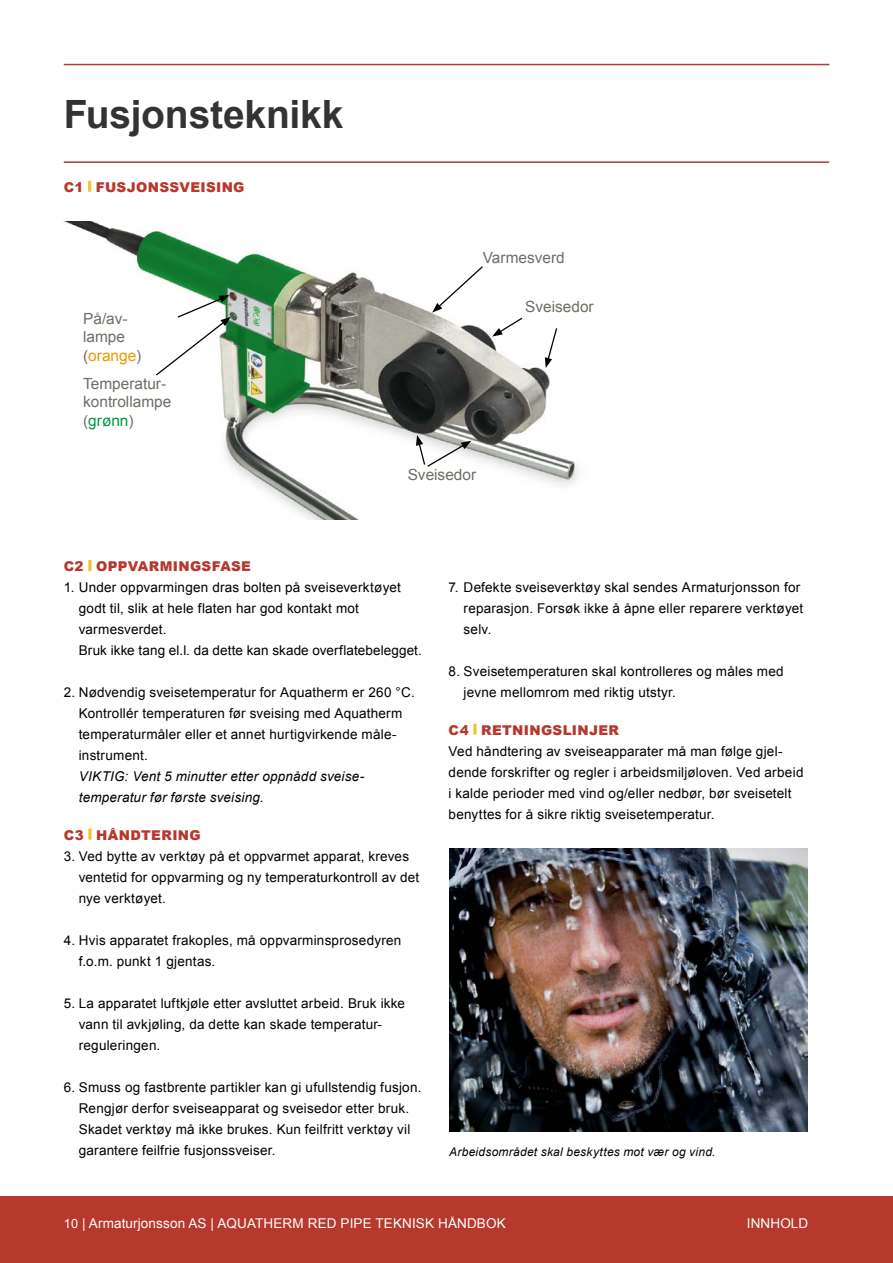
<style>
.page{position:relative;width:893px;height:1263px;background:#fff}
.page>*{position:absolute;margin:0;border:0;box-sizing:border-box;transform-origin:0 0}
.Heading{font:700 39px "Arial";letter-spacing:-.005em;color:#333}
.t1{font:15.45px/18.5px "Arial";color:#716c65}
.Brødtekst{font:13.5px/21px "Arial";letter-spacing:.015em;color:#000}
.Brødtekst-2{font:italic 13.5px/21px "Arial";letter-spacing:.015em;color:#000}
.mellomtittel_black{font:900 13.5px "Arial";letter-spacing:.025em;color:#b7382c}
.t2{font:13.5px "Arial";letter-spacing:.01em;color:#fff}
.Bildetekst{font:italic 12px "Arial";letter-spacing:.025em;color:#000}
.s1{color:#ec9600}
.s2{color:#009641}
.s3{font-size:12.75px}
</style>
<div class="page">
<div style="left:0;top:1196px;width:893px;height:67px;background:#b7382c"></div>
<hr style="left:64px;top:64px;width:765px;height:1px;background:#b7382c">
<hr style="left:64px;top:161px;width:765px;height:2px;background:#b7382c">
<img style="left:64px;top:221px;width:514px;height:298px">
<svg style="left:155px;top:295px;width:76px;height:82px"></svg>
<svg style="left:416px;top:435px;width:55px;height:33px"></svg>
<svg style="left:432px;top:265px;width:52px;height:48px"></svg>
<svg style="left:492px;top:316px;width:32px;height:21px"></svg>
<svg style="left:545px;top:327px;width:13px;height:41px"></svg>
<svg style="left:88px;top:181px;width:3px;height:11px"></svg>
<svg style="left:88px;top:560px;width:3px;height:11px"></svg>
<svg style="left:88px;top:828px;width:3px;height:11px"></svg>
<svg style="left:473px;top:724px;width:3px;height:11px"></svg>
<img style="left:449px;top:848px;width:358px;height:283px">
<p class="Heading" style="left:64px;top:89px;width:281px">Fusjonsteknikk</p>
<p class="mellomtittel_black" style="left:64px;top:177px;width:182px">C1 FUSJONSSVEISING</p>
<p class="t1" style="left:83px;top:309px;width:46px">På/av-</p>
<p class="t1" style="left:83px;top:328px;width:60px">lampe (<span class="s1">orange</span>)</p>
<p class="t1" style="left:83px;top:374px;width:85px">Temperatur-</p>
<p class="t1" style="left:83px;top:393px;width:90px">kontrollampe (<span class="s2">grønn</span>)</p>
<p class="t1" style="left:483px;top:249px;width:83px">Varmesverd</p>
<p class="t1" style="left:525px;top:297px;width:70px">Sveisedor</p>
<p class="t1" style="left:408px;top:465px;width:70px">Sveisedor</p>
<p class="mellomtittel_black" style="left:64px;top:556px;width:189px">C2 OPPVARMINGSFASE</p>
<p class="Brødtekst" style="left:79px;top:577px;width:324px;text-indent:-15px">1. Under oppvarmingen dras bolten på sveiseverktøyet godt til, slik at hele flaten har god kontakt mot</p>
<p class="Brødtekst" style="left:79px;top:619px;width:89px">varmesverdet.</p>
<p class="Brødtekst" style="left:79px;top:640px;width:345px">Bruk ikke tang el.l. da dette kan skade overflatebelegget.</p>
<p class="Brødtekst" style="left:64px;top:682px;width:352px">2. Nødvendig sveisetemperatur for Aquatherm er 260 °C.</p>
<p class="Brødtekst" style="left:79px;top:703px;width:325px">Kontrollér temperaturen før sveising med Aquatherm</p>
<p class="Brødtekst" style="left:79px;top:724px;width:319px">temperaturmåler eller et annet hurtigvirkende måle&shy;instrument.</p>
<p class="Brødtekst-2" style="left:79px;top:766px;width:287px">VIKTIG: Vent 5 minutter etter oppnådd sveise&shy;temperatur før første sveising.</p>
<p class="mellomtittel_black" style="left:64px;top:825px;width:138px">C3 HÅNDTERING</p>
<p class="Brødtekst" style="left:64px;top:845px;width:347px">3. Ved bytte av verktøy på et oppvarmet apparat, kreves</p>
<p class="Brødtekst" style="left:79px;top:866px;width:342px">ventetid for oppvarming og ny temperaturkontroll av det</p>
<p class="Brødtekst" style="left:79px;top:887px;width:89px">nye verktøyet.</p>
<p class="Brødtekst" style="left:79px;top:929px;width:324px;text-indent:-15px">4. Hvis apparatet frakoples, må oppvarminsprosedyren f.o.m. punkt 1 gjentas.</p>
<p class="Brødtekst" style="left:79px;top:992px;width:328px;text-indent:-15px">5. La apparatet luftkjøle etter avsluttet arbeid. Bruk ikke vann til avkjøling, da dette kan skade temperatur&shy;reguleringen.</p>
<p class="Brødtekst" style="left:64px;top:1076px;width:359px">6. Smuss og fastbrente partikler kan gi ufullstendig fusjon.</p>
<p class="Brødtekst" style="left:79px;top:1097px;width:332px">Rengjør derfor sveiseapparat og sveisedor etter bruk.</p>
<p class="Brødtekst" style="left:79px;top:1118px;width:333px">Skadet verktøy må ikke brukes. Kun feilfritt verktøy vil</p>
<p class="Brødtekst" style="left:79px;top:1139px;width:198px">garantere feilfrie fusjonssveiser.</p>
<p class="Brødtekst" style="left:449px;top:577px;width:353px">7. Defekte sveiseverktøy skal sendes Armaturjonsson for</p>
<p class="Brødtekst" style="left:464px;top:598px;width:341px">reparasjon. Forsøk ikke å åpne eller reparere verktøyet</p>
<p class="Brødtekst" style="left:464px;top:619px;width:29px">selv.</p>
<p class="Brødtekst" style="left:464px;top:661px;width:322px;text-indent:-15px">8. Sveisetemperaturen skal kontrolleres og måles med jevne mellomrom med riktig utstyr.</p>
<p class="mellomtittel_black" style="left:449px;top:720px;width:172px">C4 RETNINGSLINJER</p>
<p class="Brødtekst" style="left:449px;top:740px;width:356px">Ved håndtering av sveiseapparater må man følge gjel&shy;dende forskrifter og regler i arbeidsmiljøloven. Ved arbeid i kalde perioder med vind og/eller nedbør, bør sveisetelt benyttes for å sikre riktig sveisetemperatur.</p>
<p class="Bildetekst" style="left:449px;top:1144px;width:268px">Arbeidsområdet skal beskyttes mot vær og vind.</p>
<p class="t2" style="left:64px;top:1214px;width:443px"><span class="s3">10</span> | Armaturjonsson AS | AQUATHERM RED PIPE TEKNISK HÅNDBOK</p>
<p class="t2" style="left:747px;top:1214px;width:63px">INNHOLD</p>
</div>
